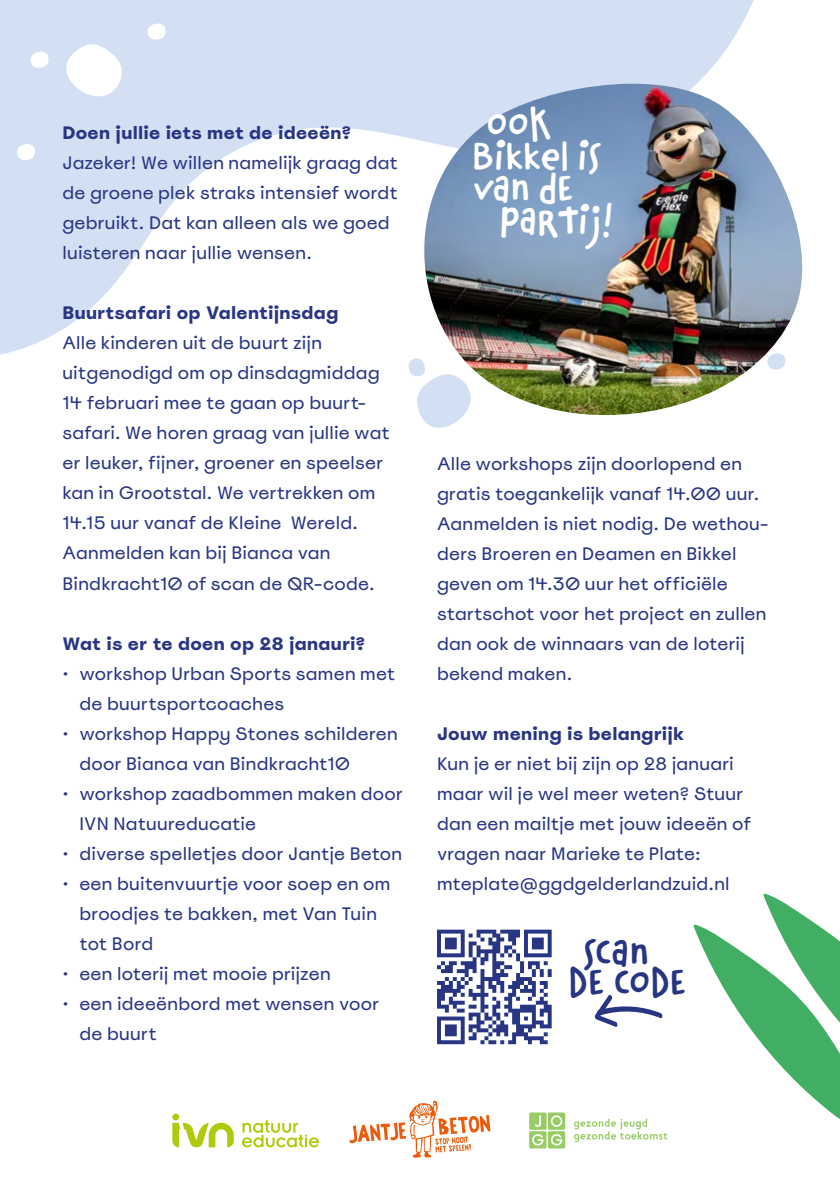
<style>
.page{position:relative;width:840px;height:1191px;background:#fff}
.page>*{position:absolute;margin:0;border:0;box-sizing:border-box;transform-origin:0 0}
.t1{font:46px "Chinchilla";letter-spacing:.015em;color:#fff}
.t2{font:46px "Chinchilla";letter-spacing:.02em;color:#283583}
.t3{font:18px/30px "Spoof";letter-spacing:.015em;color:#283583}
.t4{font:700 18px "Spoof";letter-spacing:.015em;color:#283583}
</style>
<div class="page">
<svg style="left:0;top:0;width:754px;height:355px;fill:#d3dff3"></svg>
<img style="left:422px;top:84px;width:381px;height:331px">
<svg style="left:437px;top:929px;width:114px;height:115px"></svg>
<svg style="left:765px;top:353px;width:20px;height:17px"></svg>
<svg style="left:408px;top:357px;width:63px;height:71px"></svg>
<svg style="left:693px;top:893px;width:146px;height:226px"></svg>
<svg style="left:66px;top:44px;width:60px;height:54px"></svg>
<svg style="left:146px;top:23px;width:20px;height:17px"></svg>
<svg style="left:30px;top:51px;width:19px;height:17px"></svg>
<svg style="left:16px;top:143px;width:20px;height:17px"></svg>
<svg style="left:594px;top:994px;width:68px;height:33px"></svg>
<svg style="left:574px;top:1118px;width:93px;height:24px"></svg>
<svg style="left:529px;top:1112px;width:36px;height:36px"></svg>
<svg style="left:172px;top:1113px;width:147px;height:34px"></svg>
<svg style="left:349px;top:1100px;width:141px;height:57px"></svg>
<p class="t4" style="left:62px;top:121px;width:290px">Doen jullie iets met de ideeën?</p>
<p class="t3" style="left:62px;top:148px;width:337px">Jazeker! We willen namelijk graag dat de groene plek straks intensief wordt gebruikt. Dat kan alleen als we goed luisteren naar jullie wensen.</p>
<p class="t4" style="left:62px;top:301px;width:277px">Buurtsafari op Valentijnsdag</p>
<p class="t3" style="left:62px;top:328px;width:328px">Alle kinderen uit de buurt zijn uitgenodigd om op dinsdagmiddag 14 februari mee te gaan op buurt&shy;safari. We horen graag van jullie wat er leuker, fijner, groener en speelser kan in Grootstal. We vertrekken om 14.15 uur vanaf de Kleine Wereld.<br>Aanmelden kan bij Bianca van Bindkracht10 of scan de QR-code.</p>
<p class="t4" style="left:62px;top:631px;width:304px">Wat is er te doen op 28 janauri?</p>
<p class="t3" style="left:79px;top:658px;width:317px;text-indent:-17px">• workshop Urban Sports samen met de buurtsportcoaches</p>
<p class="t3" style="left:79px;top:718px;width:319px;text-indent:-17px">• workshop Happy Stones schilderen door Bianca van Bindkracht10</p>
<p class="t3" style="left:79px;top:778px;width:325px;text-indent:-17px">• workshop zaadbommen maken door<br>IVN Natuureducatie</p>
<p class="t3" style="left:62px;top:838px;width:341px">• diverse spelletjes door Jantje Beton</p>
<p class="t3" style="left:79px;top:868px;width:312px;text-indent:-17px">• een buitenvuurtje voor soep en om broodjes te bakken, met Van Tuin tot Bord</p>
<p class="t3" style="left:62px;top:958px;width:269px">• een loterij met mooie prijzen</p>
<p class="t3" style="left:79px;top:988px;width:301px;text-indent:-17px">• een ideeënbord met wensen voor de buurt</p>
<h1 class="t1" style="left:488px;top:103px;width:66px">OOK</h1>
<h1 class="t1" style="left:474px;top:135px;width:128px">BIKKEL IS</h1>
<h1 class="t1" style="left:474px;top:167px;width:101px">VAN DE</h1>
<h1 class="t1" style="left:501px;top:199px;width:114px">PARTIJ!</h1>
<p class="t3" style="left:437px;top:448px;width:333px">Alle workshops zijn doorlopend en gratis toegankelijk vanaf 14.00 uur.<br>Aanmelden is niet nodig. De wethou&shy;ders Broeren en Deamen en Bikkel geven om 14.30 uur het officiële startschot voor het project en zullen dan ook de winnaars van de loterij bekend maken.</p>
<p class="t4" style="left:437px;top:721px;width:248px">Jouw mening is belangrijk</p>
<p class="t3" style="left:437px;top:748px;width:315px">Kun je er niet bij zijn op 28 januari maar wil je wel meer weten? Stuur dan een mailtje met jouw ideeën of vragen naar Marieke te Plate: mteplate@ggdgelderlandzuid.nl</p>
<h1 class="t2" style="left:584px;top:932px;width:67px">SCAN</h1>
<h1 class="t2" style="left:570px;top:962px;width:118px">DE CODE</h1>
</div>
